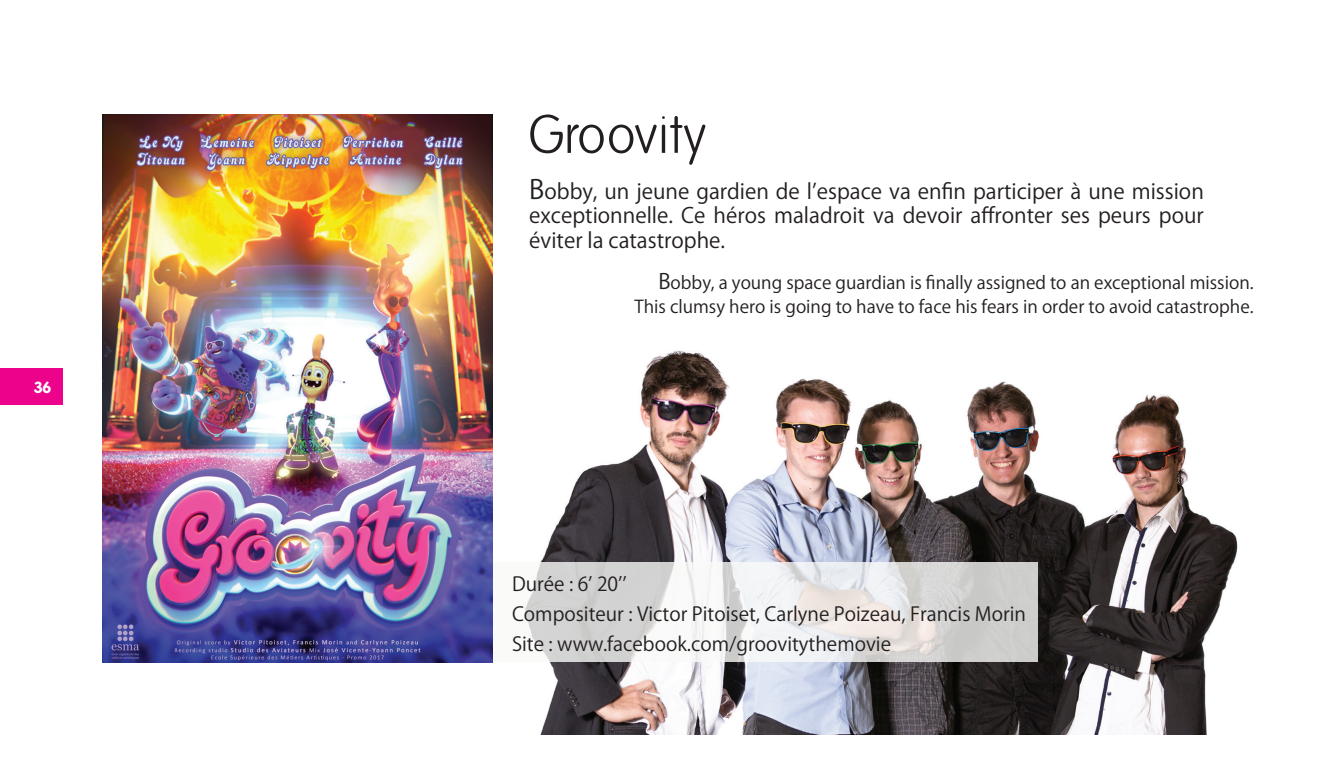
<style>
.page{position:relative;width:1320px;height:774px;background:#fff}
.page>*{position:absolute;margin:0;border:0;box-sizing:border-box;transform-origin:0 0}
.t1{font:300 54.25px "Folks";color:#231f20}
.t2{font:21px/24.5px "Koz Go Pro";color:#231f20;text-align:justify}
.t3{font:19.25px/29.8px "Koz Go Pro";color:#231f20}
.t4{font:17.5px/24.5px "Koz Go Pro";color:#231f20;text-align:right}
.t5{font:700 15.75px "Folks";color:#fff}
.s1{font-size:26.25px}
.s2{font-size:21px}
</style>
<div class="page">
<div style="left:0;top:369px;width:62px;height:36px;background:#ed028c"></div>
<hr style="left:1319px;top:61px;width:1px;height:652px;background:#231f20">
<img style="left:103px;top:114px;width:390px;height:548px">
<img style="left:540px;top:350px;width:698px;height:384px">
<svg style="left:525px;top:562px;width:513px;height:100px"></svg>
<p class="t5" style="left:34px;top:378px;width:19px">36</p>
<h1 class="t1" style="left:527px;top:105px;width:180px">Groovity</h1>
<p class="t2" style="left:529px;top:179px;width:676px"><span class="s1">B</span>obby, un jeune gardien de l’espace va enfin participer à une mission exceptionnelle. Ce héros maladroit va devoir affronter ses peurs pour éviter la catastrophe.</p>
<p class="t4" style="left:634px;top:270px;width:620px"><span class="s2">B</span>obby, a young space guardian is finally assigned to an exceptional mission.<br>This clumsy hero is going to have to face his fears in order to avoid catastrophe.</p>
<p class="t3" style="left:512px;top:570px;width:515px">Durée : 6’ 20’’<br>Compositeur : Victor Pitoiset, Carlyne Poizeau, Francis Morin<br>Site : www.facebook.com/groovitythemovie</p>
</div>
